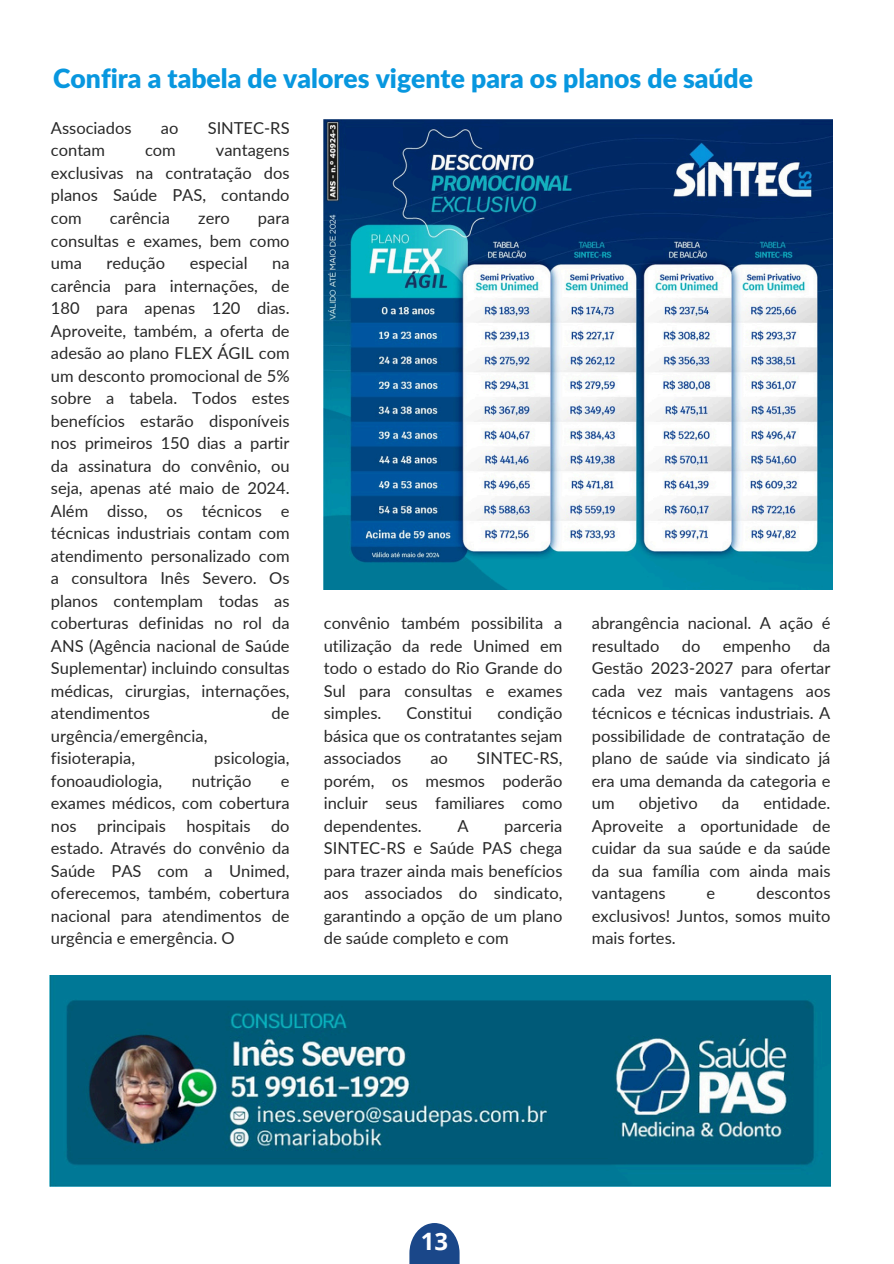
<style>
.page{position:relative;width:894px;height:1264px;background:#fff}
.page>*{position:absolute;margin:0;border:0;box-sizing:border-box;transform-origin:0 0}
.t1{font:900 26.4px "Lato Latin";color:#0897df}
.t2{font:700 24px "Open Sans";color:#fff}
.t3{font:16.5px/22.5px "Lato";color:#282828;text-align:justify}
</style>
<div class="page">
<svg style="left:409px;top:1223px;width:50px;height:40px;fill:#1a4789"></svg>
<img style="left:324px;top:120px;width:508px;height:469px">
<img style="left:49px;top:975px;width:781px;height:211px">
<p class="t1" style="left:53px;top:67px;width:701px">Confira a tabela de valores vigente para os planos de saúde</p>
<p class="t3" style="left:51px;top:116px;width:82px">Associados</p>
<p class="t3" style="left:161px;top:116px;width:19px">ao</p>
<p class="t3" style="left:208px;top:116px;width:83px">SINTEC-RS</p>
<p class="t3" style="left:51px;top:139px;width:56px">contam</p>
<p class="t3" style="left:145px;top:139px;width:32px">com</p>
<p class="t3" style="left:51px;top:139px;width:240px;text-indent:165px">vantagens exclusivas na contratação dos planos Saúde PAS, contando com</p>
<p class="t3" style="left:110px;top:206px;width:62px">carência</p>
<p class="t3" style="left:198px;top:206px;width:33px">zero</p>
<p class="t3" style="left:51px;top:206px;width:240px;text-indent:207px">para consultas e exames, bem como uma</p>
<p class="t3" style="left:106px;top:251px;width:60px">redução</p>
<p class="t3" style="left:190px;top:251px;width:59px">especial</p>
<p class="t3" style="left:51px;top:251px;width:240px;text-indent:221px">na carência para internações, de 180 para apenas 120 dias.<br>Aproveite, também, a oferta de adesão ao plano FLEX ÁGIL com um desconto promocional de 5% sobre a tabela. Todos estes benefícios estarão disponíveis nos primeiros 150 dias a partir da assinatura do convênio, ou seja, apenas até maio de 2024.<br>Além disso, os técnicos e técnicas industriais contam com atendimento personalizado com a consultora Inês Severo. Os planos contemplam todas as coberturas definidas no rol da ANS (Agência nacional de Saúde Suplementar) incluindo consultas médicas, cirurgias, internações, atendimentos</p>
<p class="t3" style="left:271px;top:701px;width:19px">de</p>
<p class="t3" style="left:51px;top:724px;width:158px">urgência/emergência, fisioterapia,</p>
<p class="t3" style="left:214px;top:746px;width:77px">psicologia,</p>
<p class="t3" style="left:51px;top:769px;width:113px">fonoaudiologia,</p>
<p class="t3" style="left:192px;top:769px;width:61px">nutrição</p>
<p class="t3" style="left:51px;top:769px;width:240px;text-indent:230px">e exames médicos, com cobertura nos principais hospitais do estado. Através do convênio da Saúde PAS com a Unimed, oferecemos, também, cobertura nacional para atendimentos de urgência e emergência. O</p>
<p class="t3" style="left:324px;top:611px;width:240px">convênio também possibilita a utilização da rede Unimed em todo o estado do Rio Grande do Sul para consultas e exames simples.</p>
<p class="t3" style="left:324px;top:701px;width:240px;text-indent:173px">condição básica que os contratantes sejam associados</p>
<p class="t3" style="left:406px;top:701px;width:67px">Constitui</p>
<p class="t3" style="left:324px;top:746px;width:240px;text-indent:153px">SINTEC-RS, porém, os mesmos poderão incluir seus familiares como dependentes.</p>
<p class="t3" style="left:430px;top:746px;width:19px">ao</p>
<p class="t3" style="left:324px;top:814px;width:240px;text-indent:180px">parceria SINTEC-RS e Saúde PAS chega para trazer ainda mais benefícios aos associados do sindicato, garantindo a opção de um plano de saúde completo e com</p>
<p class="t3" style="left:457px;top:814px;width:13px">A</p>
<p class="t3" style="left:591px;top:611px;width:240px">abrangência nacional. A ação é resultado</p>
<p class="t3" style="left:591px;top:634px;width:240px;text-indent:221px">da Gestão 2023-2027 para ofertar cada vez mais vantagens aos técnicos e técnicas industriais. A possibilidade de contratação de plano de saúde via sindicato já era uma demanda da categoria e um</p>
<p class="t3" style="left:681px;top:634px;width:20px">do</p>
<p class="t3" style="left:722px;top:634px;width:69px">empenho</p>
<p class="t3" style="left:591px;top:791px;width:240px;text-indent:171px">entidade.<br>Aproveite a oportunidade de cuidar da sua saúde e da saúde da sua família com ainda mais vantagens</p>
<p class="t3" style="left:638px;top:791px;width:60px">objetivo</p>
<p class="t3" style="left:721px;top:791px;width:19px">da</p>
<p class="t3" style="left:591px;top:881px;width:240px;text-indent:165px">descontos exclusivos! Juntos, somos muito mais fortes.</p>
<p class="t3" style="left:706px;top:881px;width:10px">e</p>
<p class="t2" style="left:420px;top:1224px;width:29px">13</p>
</div>
